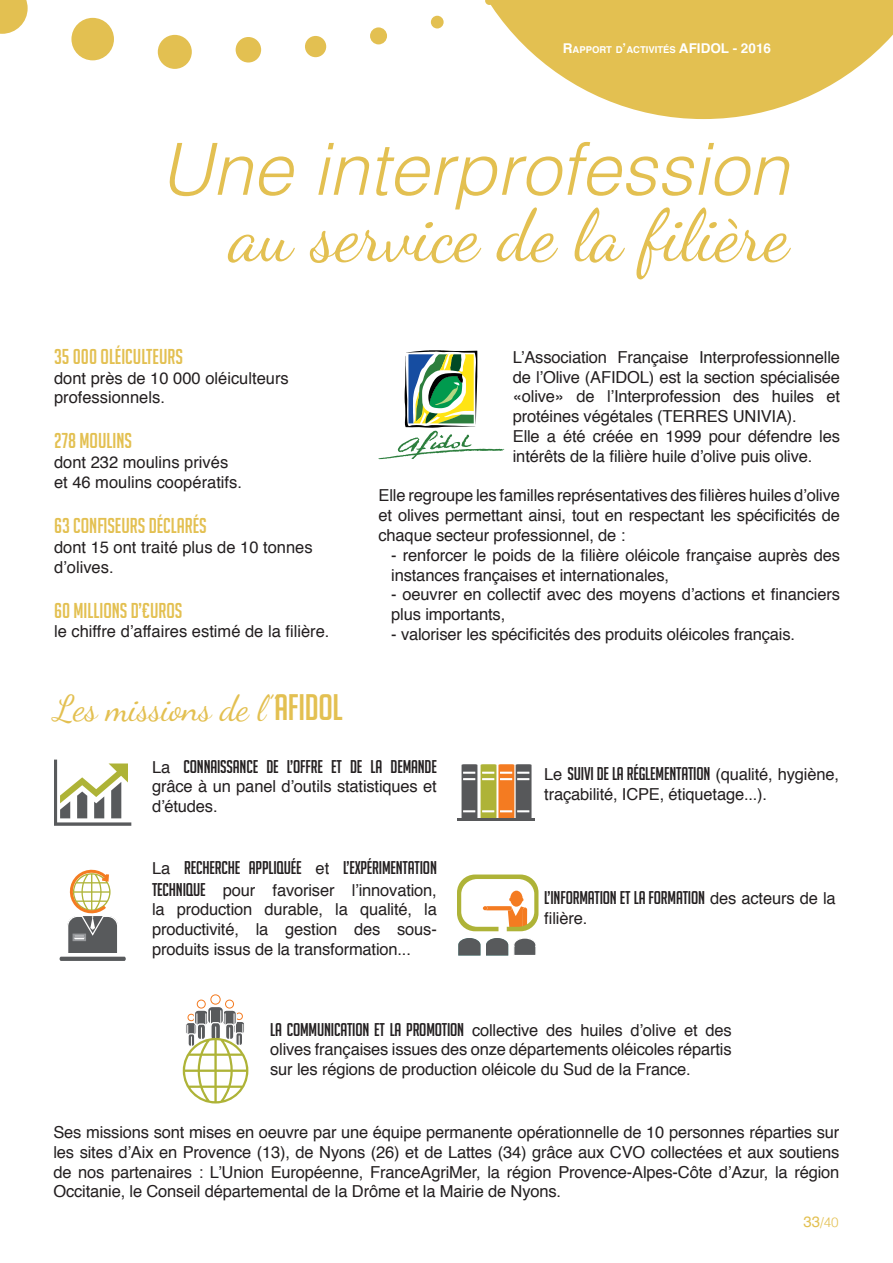
<style>
.page{position:relative;width:893px;height:1263px;background:#fff}
.page>*{position:absolute;margin:0;border:0;box-sizing:border-box;transform-origin:0 0}
.t1{font:72px/64.5px "Dancing Script";color:#e3c051;text-align:right}
.t2{font:36px "Dancing Script";letter-spacing:-.01em;color:#e3c051}
.t3{font:21px "Big Noodle Titling";color:#e3c051}
.t4{font:18px "Big Noodle Titling";letter-spacing:-.01em;color:#231f20}
.t5{font:16.5px/19.8px "Helvetica";letter-spacing:-.01em;color:#231f20}
.t6{font:300 13.5px "Helvetica";color:#e3c051}
.t7{font:700 9.45px "Helvetica";color:#fff}
.s1{font-size:13.5px}
.s2{font-family:"Helvetica";font-weight:300;font-style:italic}
.s3{font-family:"Big Noodle Titling"}
.s4{font-family:"Helvetica";font-size:16.5px}
.s5{font-family:"Big Noodle Titling";font-size:18px}
.s6{font-weight:400;font-size:15px}
</style>
<div class="page">
<div style="left:370px;top:27px;width:17px;height:17px;background:#e3c051;border-radius:50%"></div>
<div style="left:431px;top:16px;width:13px;height:12px;background:#e3c051;border-radius:50%"></div>
<svg style="left:485px;top:0;width:408px;height:119px;fill:#e3c051"></svg>
<svg style="left:0;top:0;width:28px;height:34px"></svg>
<div style="left:71px;top:18px;width:43px;height:42px;background:#e3c051;border-radius:50%"></div>
<div style="left:158px;top:35px;width:34px;height:34px;background:#e3c051;border-radius:50%"></div>
<div style="left:236px;top:37px;width:25px;height:26px;background:#e3c051;border-radius:50%"></div>
<div style="left:305px;top:36px;width:21px;height:21px;background:#e3c051;border-radius:50%"></div>
<svg style="left:462px;top:764px;width:69px;height:54px;background:#a79064"></svg>
<hr style="left:457px;top:818px;width:78px;height:3px;background:#57585a">
<svg style="left:54px;top:760px;width:77px;height:66px"></svg>
<svg style="left:60px;top:869px;width:66px;height:92px"></svg>
<svg style="left:457px;top:874px;width:81px;height:57px"></svg>
<svg style="left:458px;top:938px;width:22px;height:17px"></svg>
<svg style="left:486px;top:938px;width:50px;height:18px"></svg>
<div style="left:225px;top:1000px;width:9px;height:8px;border:1px solid #f47b21;border-radius:50%"></div>
<div style="left:197px;top:1000px;width:9px;height:8px;border:1px solid #f47b21;border-radius:50%"></div>
<div style="left:210px;top:994px;width:11px;height:10px;border:1px solid #f47b21;border-radius:50%"></div>
<svg style="left:183px;top:1005px;width:65px;height:98px"></svg>
<svg style="left:379px;top:350px;width:125px;height:109px"></svg>
<p class="t7" style="left:563px;top:42px;width:210px"><span class="s1">R</span>APPORT D<span class="s1">’</span>ACTIVITÉS <span class="s1">AFIDOL - 2016</span></p>
<p class="t1" style="left:160px;top:139px;width:630px"><span class="s2">Une interprofession </span>au service de la filière</p>
<p class="t3" style="left:54px;top:345px;width:130px">35 000 OLÉICULTEURS</p>
<p class="t5" style="left:54px;top:368px;width:236px">dont près de 10 000 oléiculteurs professionnels.</p>
<p class="t3" style="left:54px;top:430px;width:79px">278 MOULINS</p>
<p class="t5" style="left:54px;top:453px;width:176px">dont 232 moulins privés</p>
<p class="t5" style="left:54px;top:473px;width:190px">et 46 moulins coopératifs.</p>
<p class="t3" style="left:54px;top:514px;width:154px">63 CONFISEURS DÉCLARÉS</p>
<p class="t5" style="left:54px;top:538px;width:260px">dont 15 ont traité plus de 10 tonnes d’olives.</p>
<p class="t3" style="left:54px;top:599px;width:130px">60 MILLIONS D’€UROS</p>
<p class="t5" style="left:54px;top:622px;width:277px">le chiffre d’affaires estimé de la filière.</p>
<p class="t5" style="left:513px;top:347px;width:329px;text-align:justify">L’Association Française Interprofessionnelle de l’Olive (AFIDOL) est la section spécialisée «olive» de l’Interprofession des huiles et protéines végétales (TERRES UNIVIA).</p>
<p class="t5" style="left:513px;top:427px;width:329px">Elle a été créée en 1999 pour défendre les intérêts de la filière huile d’olive puis olive.</p>
<p class="t5" style="left:379px;top:486px;width:463px;text-align:justify">Elle regroupe les familles représentatives des filières huiles d’olive et olives permettant ainsi, tout en respectant les spécificités de chaque secteur professionnel, de :</p>
<p class="t5" style="left:391px;top:545px;width:450px">- renforcer le poids de la filière oléicole française auprès des instances françaises et internationales,</p>
<p class="t5" style="left:391px;top:585px;width:450px">- oeuvrer en collectif avec des moyens d’actions et financiers plus importants,</p>
<p class="t5" style="left:391px;top:625px;width:405px">- valoriser les spécificités des produits oléicoles français.</p>
<p class="t2" style="left:54px;top:687px;width:290px">Les missions de l’’<span class="s3">AFIDOL</span></p>
<p class="t4" style="left:152px;top:756px;width:286px"><span class="s4">La</span> CONNAISSANCE DE L’OFFRE ET DE LA DEMANDE</p>
<p class="t5" style="left:152px;top:777px;width:286px">grâce à un panel d’outils statistiques et d’études.</p>
<p class="t4" style="left:544px;top:764px;width:296px"><span class="s4">Le</span> SUIVI DE LA RÉGLEMENTATION <span class="s4">(qualité, hygiène,</span></p>
<p class="t5" style="left:544px;top:785px;width:224px">traçabilité, ICPE, étiquetage...).</p>
<p class="t4" style="left:152px;top:858px;width:286px"><span class="s4">La</span> RECHERCHE APPLIQUÉE <span class="s4">et</span> L’EXPÉRIMENTATION</p>
<p class="t5" style="left:152px;top:880px;width:286px;text-align:justify"><span class="s5">TECHNIQUE</span> pour favoriser l’innovation, la production durable, la qualité, la productivité, la gestion des sous&shy;produits issus de la transformation...</p>
<p class="t4" style="left:544px;top:888px;width:293px">L’INFORMATION ET LA FORMATION <span class="s4">des acteurs de la</span></p>
<p class="t5" style="left:544px;top:909px;width:45px">filière.</p>
<p class="t5" style="left:270px;top:1020px;width:463px;text-align:justify"><span class="s5">LA COMMUNICATION ET LA PROMOTION</span> collective des huiles d’olive et des olives françaises issues des onze départements oléicoles répartis sur les régions de production oléicole du Sud de la France.</p>
<p class="t5" style="left:53px;top:1123px;width:787px;text-align:justify">Ses missions sont mises en oeuvre par une équipe permanente opérationnelle de 10 personnes réparties sur les sites d’Aix en Provence (13), de Nyons (26) et de Lattes (34) grâce aux CVO collectées et aux soutiens de nos partenaires : L’Union Européenne, FranceAgriMer, la région Provence-Alpes-Côte d’Azur, la région Occitanie, le Conseil départemental de la Drôme et la Mairie de Nyons.</p>
<p class="t6" style="left:803px;top:1211px;width:37px"><span class="s6">33</span>/40</p>
</div>
